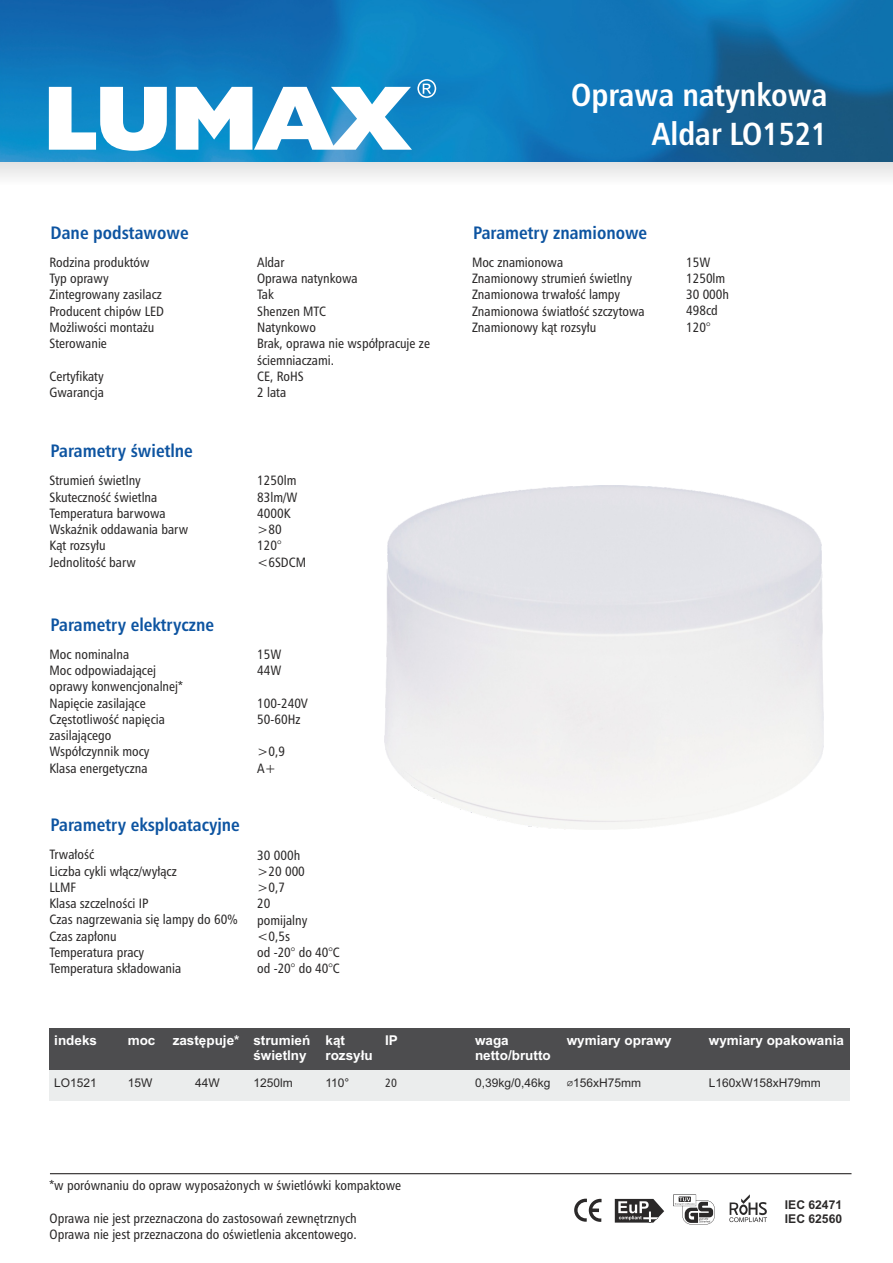
<style>
.page{position:relative;width:893px;height:1263px;background:#fff}
.page>*{position:absolute;margin:0;border:0;box-sizing:border-box;transform-origin:0 0}
.t1{font:700 31.95px/38.7px "Humnst 777 Cn EU";color:#fff;text-align:right}
.t2{font:700 31.95px "Calibri";color:#fff}
.t3{font:700 18px "Humnst 777 Cn EU";color:#0d54a1}
.t4{font:13.5px/16.2px "Humnst 777 Cn EU";color:#2b2929}
.t5{font:700 13.5px/15.1px "Arial";color:#fff}
.t6{font:700 12.15px/13.5px "Arial";color:#2b2929}
.t7{font:12px "Arial";color:#2b2929}
.t8{font:12px "Humnst 777 Cn EU";color:#2b2929}
.s1{font-family:"Cambria"}
</style>
<div class="page">
<hr style="left:50px;top:1173px;width:801px;height:1px;background:#2b2929">
<svg style="left:574px;top:1198px;width:28px;height:24px"></svg>
<svg style="left:673px;top:1194px;width:42px;height:30px"></svg>
<svg style="left:729px;top:1194px;width:38px;height:28px"></svg>
<svg style="left:615px;top:1199px;width:49px;height:23px"></svg>
<img style="left:0;top:0;width:893px;height:163px">
<div style="left:0;top:163px;width:893px;height:21px;background:#f0f0f0"></div>
<svg style="left:49px;top:79px;width:387px;height:72px"></svg>
<div style="left:49px;top:1028px;width:73px;height:42px;background:#4d4d4f"></div>
<div style="left:122px;top:1028px;width:45px;height:42px;background:#4d4d4f"></div>
<div style="left:167px;top:1028px;width:81px;height:42px;background:#4d4d4f"></div>
<div style="left:248px;top:1028px;width:72px;height:42px;background:#4d4d4f"></div>
<div style="left:320px;top:1028px;width:60px;height:42px;background:#4d4d4f"></div>
<div style="left:380px;top:1028px;width:90px;height:42px;background:#4d4d4f"></div>
<div style="left:470px;top:1028px;width:91px;height:42px;background:#4d4d4f"></div>
<div style="left:561px;top:1028px;width:142px;height:42px;background:#4d4d4f"></div>
<div style="left:703px;top:1028px;width:147px;height:42px;background:#4d4d4f"></div>
<div style="left:49px;top:1070px;width:73px;height:30px;background:#ebeded"></div>
<div style="left:122px;top:1070px;width:45px;height:30px;background:#ebeded"></div>
<div style="left:167px;top:1070px;width:81px;height:30px;background:#ebeded"></div>
<div style="left:248px;top:1070px;width:72px;height:30px;background:#ebeded"></div>
<div style="left:320px;top:1070px;width:60px;height:30px;background:#ebeded"></div>
<div style="left:380px;top:1070px;width:90px;height:30px;background:#ebeded"></div>
<div style="left:470px;top:1070px;width:91px;height:30px;background:#ebeded"></div>
<div style="left:561px;top:1070px;width:142px;height:30px;background:#ebeded"></div>
<div style="left:703px;top:1070px;width:147px;height:30px;background:#ebeded"></div>
<h1 class="t1" style="left:571px;top:78px;width:258px">Oprawa natynkowa<br>Aldar LO1521</h1>
<h1 class="t2" style="left:464px;top:121px;width:385px">Oprawy przemysłowe HiRack</h1>
<h2 class="t3" style="left:51px;top:225px;width:140px">Dane podstawowe</h2>
<h2 class="t3" style="left:473px;top:225px;width:176px">Parametry znamionowe</h2>
<p class="t4" style="left:50px;top:255px;width:116px">Rodzina produktów<br>Typ oprawy<br>Zintegrowany zasilacz<br>Producent chipów LED<br>Możliwości montażu<br>Sterowanie</p>
<p class="t4" style="left:50px;top:369px;width:56px">Certyfikaty<br>Gwarancja</p>
<p class="t4" style="left:257px;top:255px;width:174px">Aldar<br>Oprawa natynkowa<br>Tak<br>Shenzen MTC<br>Natynkowo<br>Brak, oprawa nie współpracuje ze ściemniaczami.<br>CE, RoHS<br>2 lata</p>
<p class="t4" style="left:686px;top:255px;width:45px">15W<br>1250lm<br>30 000h<br>498cd<br>120°</p>
<p class="t4" style="left:472px;top:255px;width:174px">Moc znamionowa<br>Znamionowy strumień świetlny<br>Znamionowa trwałość lampy<br>Znamionowa światłość szczytowa<br>Znamionowy kąt rozsyłu</p>
<h2 class="t3" style="left:51px;top:444px;width:144px">Parametry świetlne</h2>
<p class="t4" style="left:50px;top:474px;width:140px">Strumień świetlny<br>Skuteczność świetlna<br>Temperatura barwowa<br>Wskaźnik oddawania barw<br>Kąt rozsyłu<br>Jednolitość barw</p>
<p class="t4" style="left:257px;top:474px;width:50px">1250lm<br>83lm/W<br>4000K &gt;80<br>120° &lt;6SDCM</p>
<h2 class="t3" style="left:51px;top:617px;width:165px">Parametry elektryczne</h2>
<p class="t4" style="left:50px;top:647px;width:135px">Moc nominalna<br>Moc odpowiadającej oprawy konwencjonalnej*<br>Napięcie zasilające<br>Częstotliwość napięcia zasilającego<br>Współczynnik mocy<br>Klasa energetyczna</p>
<p class="t4" style="left:257px;top:647px;width:26px">15W<br>44W</p>
<p class="t4" style="left:257px;top:696px;width:52px">100-240V<br>50-60Hz</p>
<p class="t4" style="left:257px;top:745px;width:29px">&gt;0,9<br>A+</p>
<h2 class="t3" style="left:51px;top:818px;width:191px">Parametry eksploatacyjne</h2>
<p class="t4" style="left:50px;top:847px;width:189px">Trwałość<br>Liczba cykli włącz/wyłącz<br>LLMF<br>Klasa szczelności IP<br>Czas nagrzewania się lampy do 60%<br>Czas zapłonu<br>Temperatura pracy<br>Temperatura składowania</p>
<p class="t4" style="left:257px;top:848px;width:84px">30 000h<br>&gt;20 000<br>&gt;0,7<br>20<br>pomijalny &lt;0,5s<br>od -20° do 40°C od -20° do 40°C</p>
<p class="t5" style="left:54px;top:1034px;width:44px">indeks</p>
<p class="t5" style="left:128px;top:1034px;width:29px">moc</p>
<p class="t5" style="left:173px;top:1034px;width:139px;text-align:right">zastępuje* strumień świetlny</p>
<p class="t5" style="left:325px;top:1034px;width:49px">kąt rozsyłu</p>
<p class="t5" style="left:385px;top:1034px;width:14px">IP</p>
<p class="t5" style="left:475px;top:1034px;width:77px">waga netto/brutto</p>
<p class="t5" style="left:567px;top:1034px;width:107px">wymiary oprawy</p>
<p class="t5" style="left:709px;top:1034px;width:137px">wymiary opakowania</p>
<p class="t7" style="left:54px;top:1078px;width:44px">LO1521</p>
<p class="t7" style="left:128px;top:1078px;width:26px">15W</p>
<p class="t7" style="left:195px;top:1078px;width:26px">44W</p>
<p class="t7" style="left:253px;top:1078px;width:41px">1250lm</p>
<p class="t7" style="left:325px;top:1078px;width:25px">110°</p>
<p class="t8" style="left:385px;top:1078px;width:13px">20</p>
<p class="t7" style="left:475px;top:1078px;width:77px">0,39kg/0,46kg</p>
<p class="t7" style="left:567px;top:1078px;width:76px"><span class="s1">⌀</span>156xH75mm</p>
<p class="t7" style="left:709px;top:1078px;width:114px">L160xW158xH79mm</p>
<p class="t4" style="left:50px;top:1179px;width:353px">*w porównaniu do opraw wyposażonych w świetlówki kompaktowe</p>
<p class="t4" style="left:50px;top:1211px;width:309px">Oprawa nie jest przeznaczona do zastosowań zewnętrznych<br>Oprawa nie jest przeznaczona do oświetlenia akcentowego.</p>
<p class="t6" style="left:785px;top:1199px;width:59px">IEC 62471<br>IEC 62560</p>
</div>
